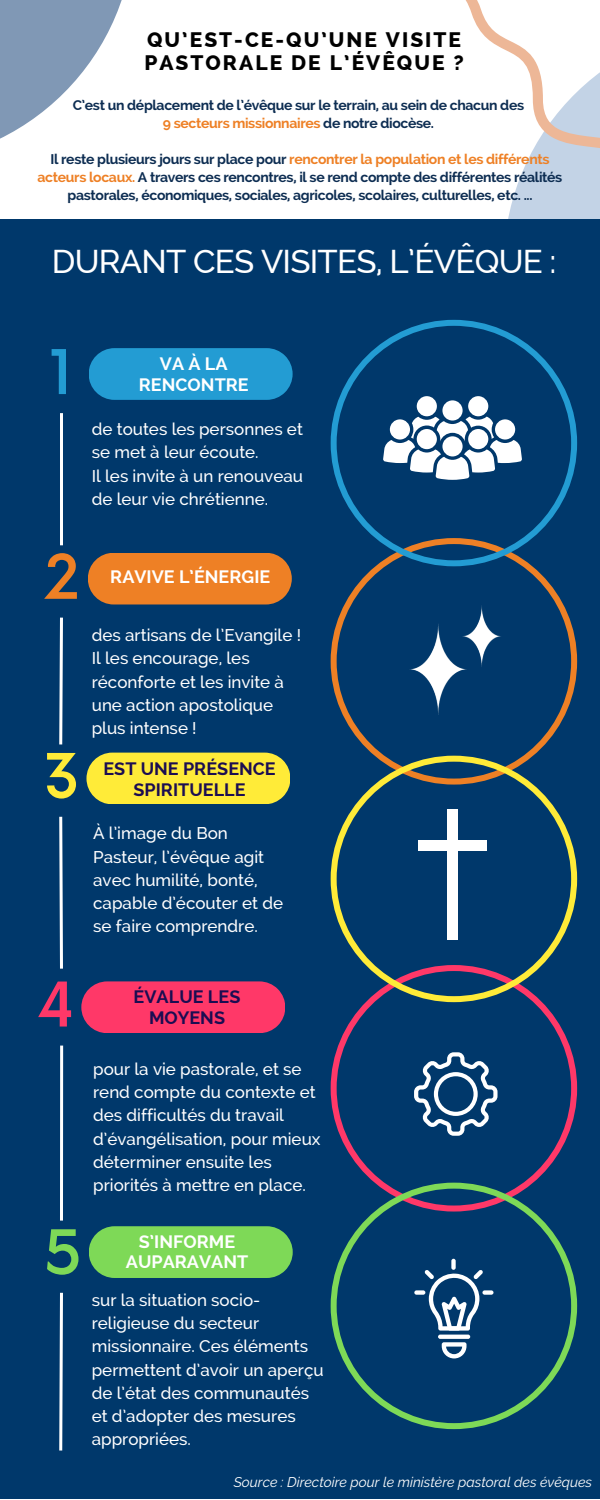
<style>
.page{position:relative;width:600px;height:1500px;background:#fff}
.page>*{position:absolute;margin:0;border:0;box-sizing:border-box;transform-origin:0 0}
.t1{font:500 60px "Now";color:#239cd3}
.t2{font:500 60px "Now";color:#ff3868}
.t3{font:500 60px "Now";color:#ee8025}
.t4{font:500 60px "Now";color:#7ed957}
.t5{font:500 60px "Now";color:#ffeb38}
.t6{font:500 33px "Raleway";letter-spacing:-.025em;color:#fff}
.t7{font:800 21px/23.2px "Raleway";letter-spacing:.095em;color:#000}
.t8{font:700 18px/20.2px "Raleway";color:#fff;text-align:center}
.t9{font:700 18px/20.2px "Raleway";color:#1b0d52;text-align:center}
.t10{font:500 17px/23.2px "Raleway";color:#fff}
.t11{font:700 14px/18px "Raleway";letter-spacing:-.025em;color:#0d2d52;text-align:center}
.t12{font:italic 14px "Raleway";color:#fff}
.s1{color:#ee8025}
</style>
<div class="page">
<div style="left:508px;top:179px;width:92px;height:40px;background:#c3d3e6"></div>
<div style="left:0;top:219px;width:600px;height:1280px;background:#00386b"></div>
<svg style="left:331px;top:1002px;width:246px;height:181px"></svg>
<svg style="left:414px;top:1052px;width:83px;height:84px"></svg>
<svg style="left:331px;top:1183px;width:246px;height:246px"></svg>
<div style="left:451px;top:1259px;width:5px;height:11px;background:#fff;border-radius:2px"></div>
<div style="left:482px;top:1290px;width:12px;height:5px;background:#fff;border-radius:2px"></div>
<div style="left:414px;top:1290px;width:11px;height:5px;background:#fff;border-radius:2px"></div>
<svg style="left:438px;top:1335px;width:32px;height:4px"></svg>
<svg style="left:442px;top:1342px;width:25px;height:16px"></svg>
<svg style="left:425px;top:1270px;width:58px;height:61px"></svg>
<svg style="left:331px;top:566px;width:246px;height:190px"></svg>
<img style="left:410px;top:605px;width:92px;height:110px">
<svg style="left:331px;top:756px;width:246px;height:246px"></svg>
<div style="left:447px;top:810px;width:11px;height:130px;background:#fff"></div>
<div style="left:418px;top:840px;width:69px;height:11px;background:#fff"></div>
<svg style="left:331px;top:320px;width:246px;height:246px"></svg>
<div style="left:417px;top:396px;width:20px;height:20px;background:#fff;border-radius:50%"></div>
<div style="left:468px;top:396px;width:20px;height:20px;background:#fff;border-radius:50%"></div>
<div style="left:442px;top:400px;width:21px;height:21px;background:#fff;border-radius:50%"></div>
<svg style="left:383px;top:417px;width:139px;height:63px"></svg>
<div style="left:442px;top:436px;width:21px;height:20px;background:#fff;border-radius:50%"></div>
<svg style="left:89px;top:348px;width:204px;height:52px;background:#2096cc"></svg>
<svg style="left:89px;top:1226px;width:204px;height:52px;background:#76cf58"></svg>
<div style="left:88px;top:553px;width:204px;height:51px;background:#ee8025"></div>
<div style="left:86px;top:753px;width:204px;height:51px;background:#ffeb38"></div>
<svg style="left:81px;top:981px;width:204px;height:52px;background:#ee3868"></svg>
<hr style="left:60px;top:413px;width:3px;height:132px;background:#fff">
<svg style="left:59px;top:617px;width:4px;height:128px"></svg>
<svg style="left:59px;top:816px;width:4px;height:153px"></svg>
<hr style="left:60px;top:1046px;width:3px;height:175px;background:#fff">
<svg style="left:0;top:0;width:122px;height:139px"></svg>
<svg style="left:465px;top:0;width:135px;height:179px"></svg>
<svg style="left:59px;top:1292px;width:4px;height:159px"></svg>
<h4 class="t7" style="left:144px;top:28px;width:321px">QU’EST-CE-QU’UNE VISITE<br>PASTORALE DE L’ÉVÊQUE ?</h4>
<h4 class="t11" style="left:73px;top:96px;width:453px">C’est un déplacement de l’évêque sur le terrain, au sein de chacun des<br><span class="s1">9 secteurs missionnaires</span> de notre diocèse.</h4>
<h3 class="t11" style="left:38px;top:150px;width:526px">Il reste plusieurs jours sur place pour <span class="s1">rencontrer la population et les différents acteurs locaux.</span> A travers ces rencontres, il se rend compte des différentes réalités pastorales, économiques, sociales, agricoles, scolaires, culturelles, etc. ...</h3>
<p class="t6" style="left:52px;top:242px;width:506px">DURANT CES VISITES, L’ÉVÊQUE :</p>
<p class="t1" style="left:49px;top:340px;width:25px">1</p>
<h1 class="t8" style="left:139px;top:354px;width:111px">VA À LA<br>RENCONTRE</h1>
<p class="t10" style="left:92px;top:418px;width:213px">de toutes les personnes et se met à leur écoute.<br>Il les invite à un renouveau de leur vie chrétienne.</p>
<p class="t3" style="left:44px;top:545px;width:37px">2</p>
<p class="t5" style="left:43px;top:744px;width:38px">3</p>
<p class="t8" style="left:110px;top:567px;width:162px">RAVIVE L’ÉNERGIE</p>
<p class="t10" style="left:92px;top:623px;width:211px">des artisans de l’Evangile !<br>Il les encourage, les réconforte et les invite à une action apostolique plus intense !</p>
<h3 class="t9" style="left:103px;top:759px;width:174px">EST UNE PRÉSENCE<br>SPIRITUELLE</h3>
<h5 class="t10" style="left:93px;top:822px;width:192px">À l’image du Bon<br>Pasteur, l’évêque agit avec humilité, bonté, capable d’écouter et de se faire comprendre.</h5>
<h2 class="t2" style="left:37px;top:973px;width:39px">4</h2>
<h4 class="t9" style="left:134px;top:987px;width:108px">ÉVALUE LES<br>MOYENS</h4>
<h5 class="t4" style="left:44px;top:1220px;width:39px">5</h5>
<h3 class="t10" style="left:93px;top:1057px;width:229px">pour la vie pastorale, et se rend compte du contexte et des difficultés du travail d’évangélisation, pour mieux déterminer ensuite les priorités à mettre en place.</h3>
<h4 class="t8" style="left:126px;top:1231px;width:124px">S’INFORME<br>AUPARAVANT</h4>
<h3 class="t10" style="left:92px;top:1288px;width:233px">sur la situation socio&shy;religieuse du secteur missionnaire. Ces éléments permettent d’avoir un aperçu de l’état des communautés et d’adopter des mesures appropriées.</h3>
<h3 class="t12" style="left:234px;top:1474px;width:360px">Source : Directoire pour le ministère pastoral des évêques</h3>
</div>
